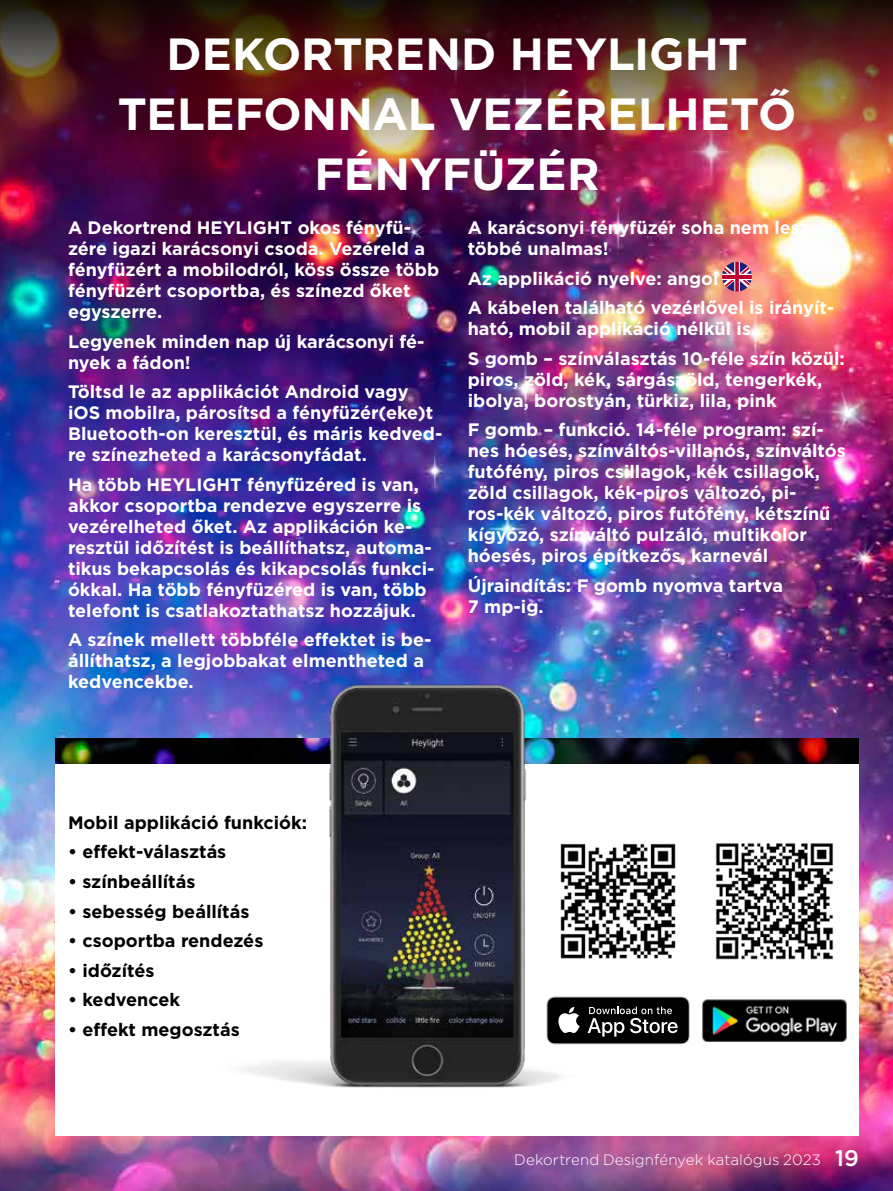
<style>
.page{position:relative;width:893px;height:1191px;background:#fff}
.page>*{position:absolute;margin:0;border:0;box-sizing:border-box;transform-origin:0 0}
.t1{font:700 45px/60px "Gotham";color:#fff;text-align:center}
.t2{font:700 18px/21px "Gotham";color:#fff}
.t3{font:700 18px "Gotham";color:#000}
.t4{font:300 15px "Gotham";letter-spacing:.005em;color:#fff}
.s1{font-weight:500;font-size:22.5px}
</style>
<div class="page">
<img style="left:0;top:300px;width:893px;height:891px">
<img style="left:55px;top:738px;width:804px;height:26px">
<div style="left:55px;top:764px;width:804px;height:371px;background:#fff"></div>
<img style="left:703px;top:999px;width:143px;height:42px">
<img style="left:221px;top:666px;width:454px;height:422px">
<img style="left:554px;top:837px;width:122px;height:127px">
<img style="left:715px;top:843px;width:119px;height:117px">
<svg style="left:546px;top:996px;width:144px;height:48px"></svg>
<img style="left:0;top:0;width:893px;height:300px">
<h1 class="t1" style="left:118px;top:24px;width:680px">DEKORTREND HEYLIGHT<br>TELEFONNAL VEZÉRELHETŐ<br>FÉNYFÜZÉR</h1>
<p class="t2" style="left:68px;top:217px;width:373px">A Dekortrend HEYLIGHT okos fényfü&shy;zére igazi karácsonyi csoda. Vezéreld a fényfüzért a mobilodról, köss össze több fényfüzért csoportba, és színezd őket egyszerre.</p>
<p class="t2" style="left:68px;top:331px;width:358px">Legyenek minden nap új karácsonyi fé&shy;nyek a fádon!</p>
<p class="t2" style="left:68px;top:381px;width:376px">Töltsd le az applikációt Android vagy iOS mobilra, párosítsd a fényfüzér(eke)t Bluetooth-on keresztül, és máris kedved&shy;re színezheted a karácsonyfádat.</p>
<p class="t2" style="left:68px;top:474px;width:368px">Ha több HEYLIGHT fényfüzéred is van, akkor csoportba rendezve egyszerre is vezérelheted őket. Az applikáción ke&shy;resztül időzítést is beállíthatsz, automa&shy;tikus bekapcsolás és kikapcsolás funkci&shy;ókkal. Ha több fényfüzéred is van, több telefont is csatlakoztathatsz hozzájuk.</p>
<p class="t2" style="left:68px;top:629px;width:365px">A színek mellett többféle effektet is be&shy;állíthatsz, a legjobbakat elmentheted a kedvencekbe.</p>
<p class="t2" style="left:468px;top:217px;width:344px">A karácsonyi fényfüzér soha nem lesz többé unalmas!</p>
<p class="t2" style="left:468px;top:263px;width:368px;line-height:29.5px">Az applikáció nyelve: angol<br>A kábelen található vezérlővel is irányít-</p>
<p class="t2" style="left:468px;top:314px;width:379px;line-height:29.5px">ható, mobil applikáció nélkül is.<br>S gomb – színválasztás 10-féle szín közül:</p>
<p class="t2" style="left:468px;top:369px;width:356px">piros, zöld, kék, sárgászöld, tengerkék, ibolya, borostyán, türkiz, lila, pink</p>
<p class="t2" style="left:468px;top:419px;width:379px">F gomb – funkció. 14-féle program: szí&shy;nes hóesés, színváltós-villanós, színváltós futófény, piros csillagok, kék csillagok, zöld csillagok, kék-piros változó, pi&shy;ros-kék változó, piros futófény, kétszínű kígyózó, színváltó pulzáló, multikolor hóesés, piros építkezős, karnevál</p>
<p class="t2" style="left:468px;top:575px;width:317px">Újraindítás: F gomb nyomva tartva<br>7 mp‑ig.</p>
<p class="t3" style="left:68px;top:810px;width:241px">Mobil applikáció funkciók:</p>
<p class="t3" style="left:68px;top:840px;width:160px">• effekt-választás</p>
<p class="t3" style="left:68px;top:869px;width:129px">• színbeállítás</p>
<p class="t3" style="left:68px;top:899px;width:183px">• sebesség beállítás</p>
<p class="t3" style="left:68px;top:928px;width:197px">• csoportba rendezés</p>
<p class="t3" style="left:68px;top:958px;width:88px">• időzítés</p>
<p class="t3" style="left:68px;top:987px;width:113px">• kedvencek</p>
<p class="t3" style="left:68px;top:1017px;width:173px">• effekt megosztás</p>
<p class="t4" style="left:514px;top:1150px;width:346px">Dekortrend Designfények katalógus 2023 <span class="s1">19</span></p>
</div>
